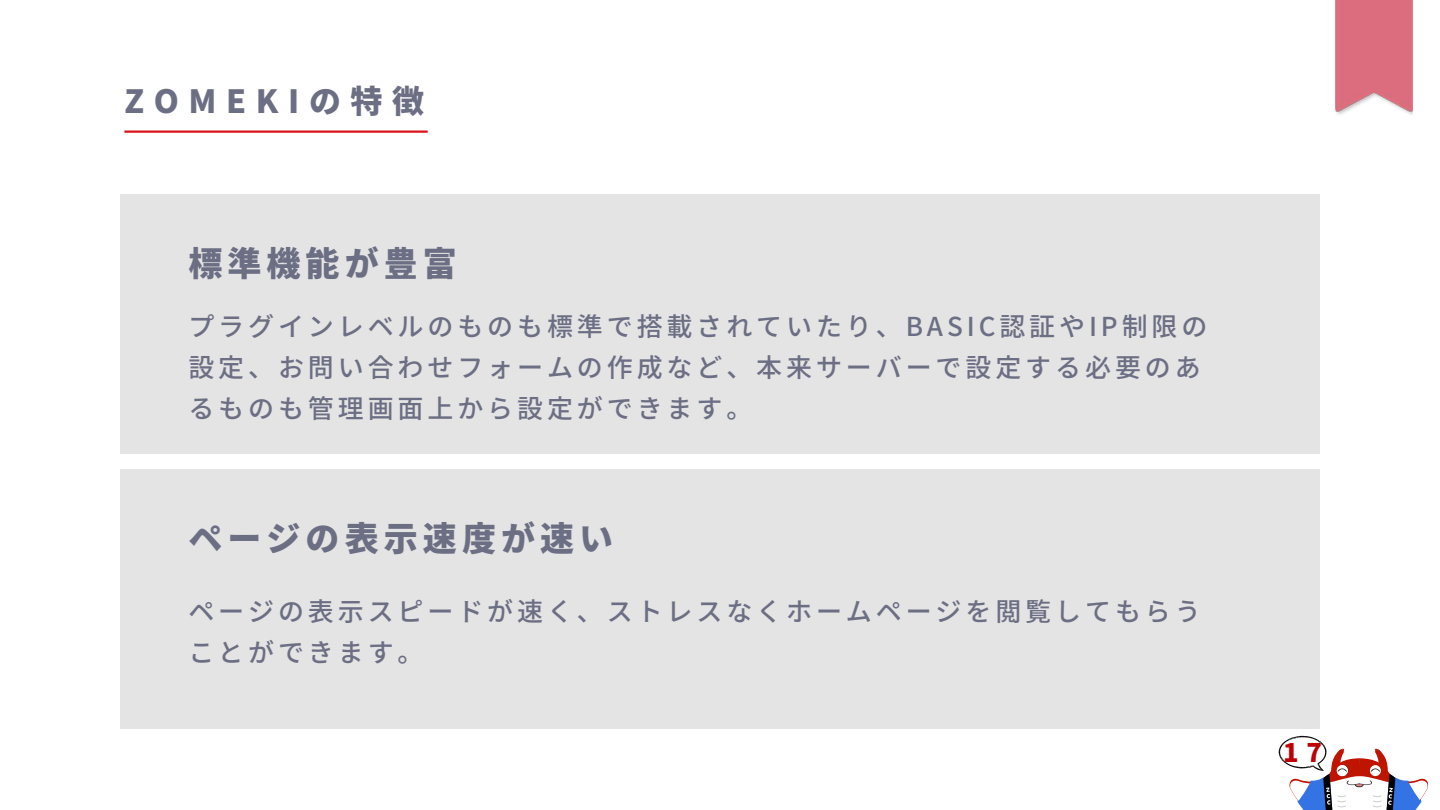
<style>
.page{position:relative;width:1440px;height:810px;background:#fff}
.page>*{position:absolute;margin:0;border:0;box-sizing:border-box;transform-origin:0 0}
.t1{font:900 34px "Noto Sans JP";letter-spacing:.15em;color:#6c6f84}
.t2{font:900 32px "Noto Sans JP";letter-spacing:.3em;color:#6c6f84}
.t3{font:500 26px/41.2px "Noto Sans JP";letter-spacing:.15em;color:#6c6f84}
.t4{font:900 25.6px "Noto Sans JP";color:#bd0006}
</style>
<div class="page">
<div style="left:120px;top:194px;width:1200px;height:260px;background:#e4e4e4"></div>
<div style="left:120px;top:469px;width:1200px;height:260px;background:#e4e4e4"></div>
<img style="left:1336px;top:0;width:76px;height:115px">
<svg style="left:1279px;top:736px;width:150px;height:74px"></svg>
<hr style="left:124px;top:131px;width:304px;height:2px;background:#da1319">
<p class="t2" style="left:124px;top:76px;width:301px">ZOMEKIの特徴</p>
<h1 class="t1" style="left:188px;top:236px;width:270px">標準機能が豊富</h1>
<p class="t3" style="left:188px;top:304px;width:1021px">プラグインレベルのものも標準で搭載されていたり、BASIC認証やIP制限の設定、お問い合わせフォームの作成など、本来サーバーで設定する必要のあるものも管理画面上から設定ができます。</p>
<h1 class="t1" style="left:188px;top:512px;width:426px">ページの表示速度が速い</h1>
<p class="t3" style="left:188px;top:589px;width:1014px">ページの表示スピードが速く、ストレスなくホームページを閲覧してもらうことができます。</p>
<p class="t4" style="left:1283px;top:732px;width:40px">1 7</p>
</div>
